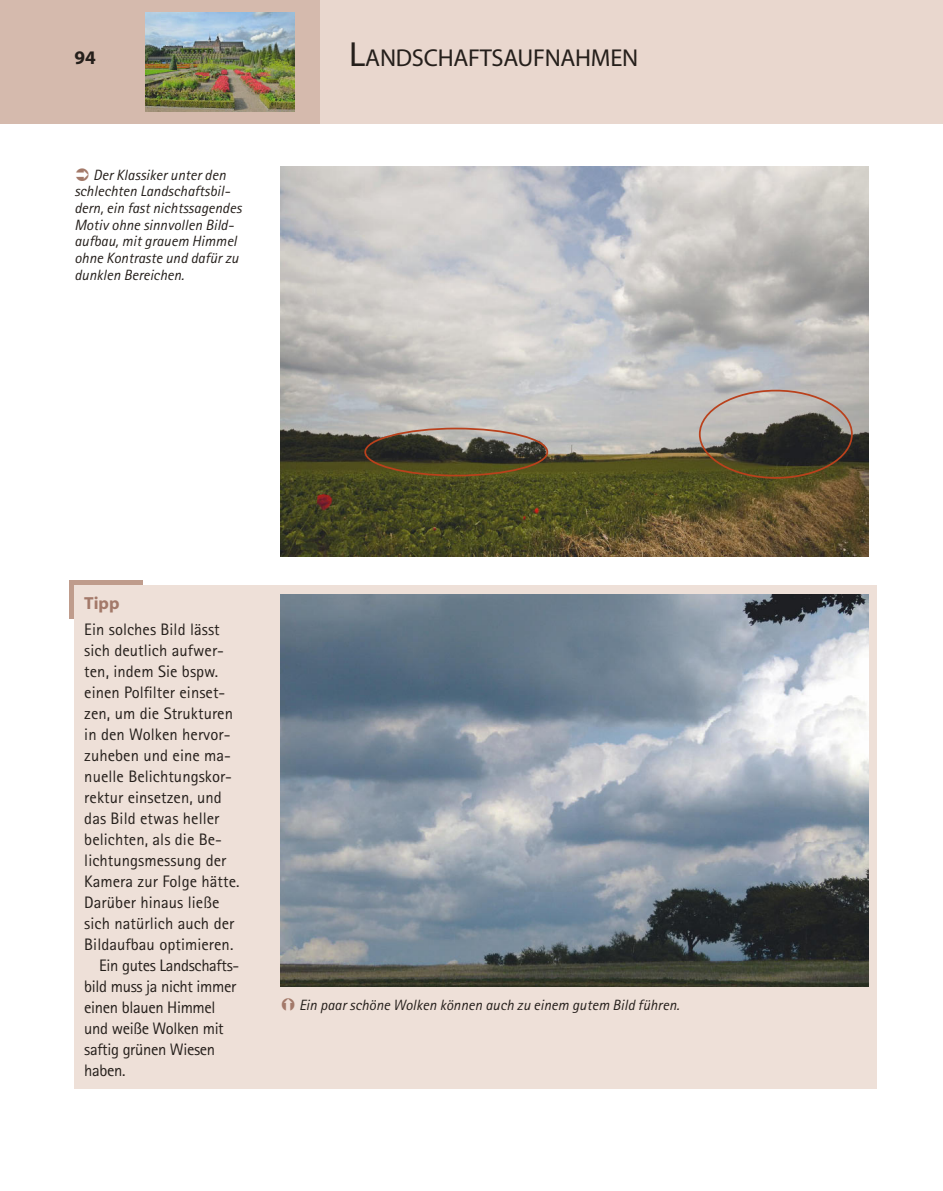
<style>
.page{position:relative;width:943px;height:1191px;background:#fff}
.page>*{position:absolute;margin:0;border:0;box-sizing:border-box;transform-origin:0 0}
.t1{font:24.5px "Myriad";letter-spacing:-.01em;color:#251f1b}
.t2{font:700 19.25px "Myriad";color:#251f1b}
.t3{font:700 17.5px "Myriad";color:#a37969}
.t4{font:16.62px "Rotis Sans Serif";letter-spacing:.005em;color:#251f1b}
.t5{font:16.62px "Rotis Sans Serif";letter-spacing:-.02em;color:#251f1b}
.t6{font:italic 14.88px/16.6px "Rotis Sans Serif";color:#251f1b}
.s1{font-size:35px}
</style>
<div class="page">
<div style="left:319px;top:0;width:347px;height:124px;background:#e9d7ce"></div>
<div style="left:666px;top:0;width:277px;height:124px;background:#e9d7ce"></div>
<div style="left:0;top:0;width:319px;height:124px;background:#d5baad"></div>
<img style="left:145px;top:12px;width:149px;height:99px">
<img style="left:280px;top:166px;width:588px;height:390px">
<div style="left:69px;top:580px;width:74px;height:39px;background:#bf9c8c"></div>
<div style="left:74px;top:585px;width:803px;height:504px;background:#eee0d8"></div>
<img style="left:280px;top:594px;width:588px;height:392px">
<div style="left:364px;top:427px;width:184px;height:49px;border:2px solid #ba411c;border-radius:50%"></div>
<div style="left:699px;top:390px;width:153px;height:89px;border:2px solid #ba411c;border-radius:50%"></div>
<p class="t2" style="left:74px;top:48px;width:23px">94</p>
<h1 class="t1" style="left:349px;top:45px;width:291px"><span class="s1">L</span>ANDSCHAFTSAUFNAHMEN</h1>
<p class="t6" style="left:74px;top:166px;width:169px;text-indent:19px">Der Klassiker unter den schlechten Landschaftsbil&shy;dern, ein fast nichtssagendes<br>Motiv ohne sinnvollen Bild&shy;aufbau, mit grauem Himmel ohne Kontraste und dafür zu dunklen Bereichen.</p>
<p class="t3" style="left:84px;top:594px;width:37px">Tipp</p>
<p class="t4" style="left:84px;top:619px;width:137px">Ein solches Bild lässt</p>
<p class="t4" style="left:84px;top:640px;width:141px">sich deutlich aufwer-</p>
<p class="t4" style="left:84px;top:661px;width:135px">ten, indem Sie bspw.</p>
<p class="t4" style="left:84px;top:682px;width:142px">einen Polfilter einset-</p>
<p class="t4" style="left:84px;top:703px;width:150px">zen, um die Strukturen</p>
<p class="t4" style="left:84px;top:724px;width:148px">in den Wolken hervor-</p>
<p class="t4" style="left:84px;top:745px;width:148px">zuheben und eine ma-</p>
<p class="t4" style="left:84px;top:766px;width:149px">nuelle Belichtungskor-</p>
<p class="t4" style="left:84px;top:787px;width:139px">rektur einsetzen, und</p>
<p class="t4" style="left:84px;top:808px;width:137px">das Bild etwas heller</p>
<p class="t4" style="left:84px;top:829px;width:139px">belichten, als die Be-</p>
<p class="t4" style="left:84px;top:850px;width:144px">lichtungsmessung der</p>
<p class="t4" style="left:84px;top:871px;width:157px">Kamera zur Folge hätte.</p>
<p class="t4" style="left:84px;top:892px;width:137px">Darüber hinaus ließe</p>
<p class="t4" style="left:84px;top:913px;width:152px">sich natürlich auch der</p>
<p class="t4" style="left:84px;top:934px;width:151px">Bildaufbau optimieren.</p>
<p class="t5" style="left:99px;top:955px;width:141px">Ein gutes Landschafts-</p>
<p class="t5" style="left:84px;top:976px;width:153px">bild muss ja nicht immer</p>
<p class="t5" style="left:84px;top:997px;width:133px">einen blauen Himmel</p>
<p class="t5" style="left:84px;top:1018px;width:141px">und weiße Wolken mit</p>
<p class="t5" style="left:84px;top:1039px;width:132px">saftig grünen Wiesen</p>
<p class="t4" style="left:84px;top:1060px;width:43px">haben.</p>
<p class="t6" style="left:299px;top:997px;width:382px">Ein paar schöne Wolken können auch zu einem gutem Bild führen.</p>
</div>
